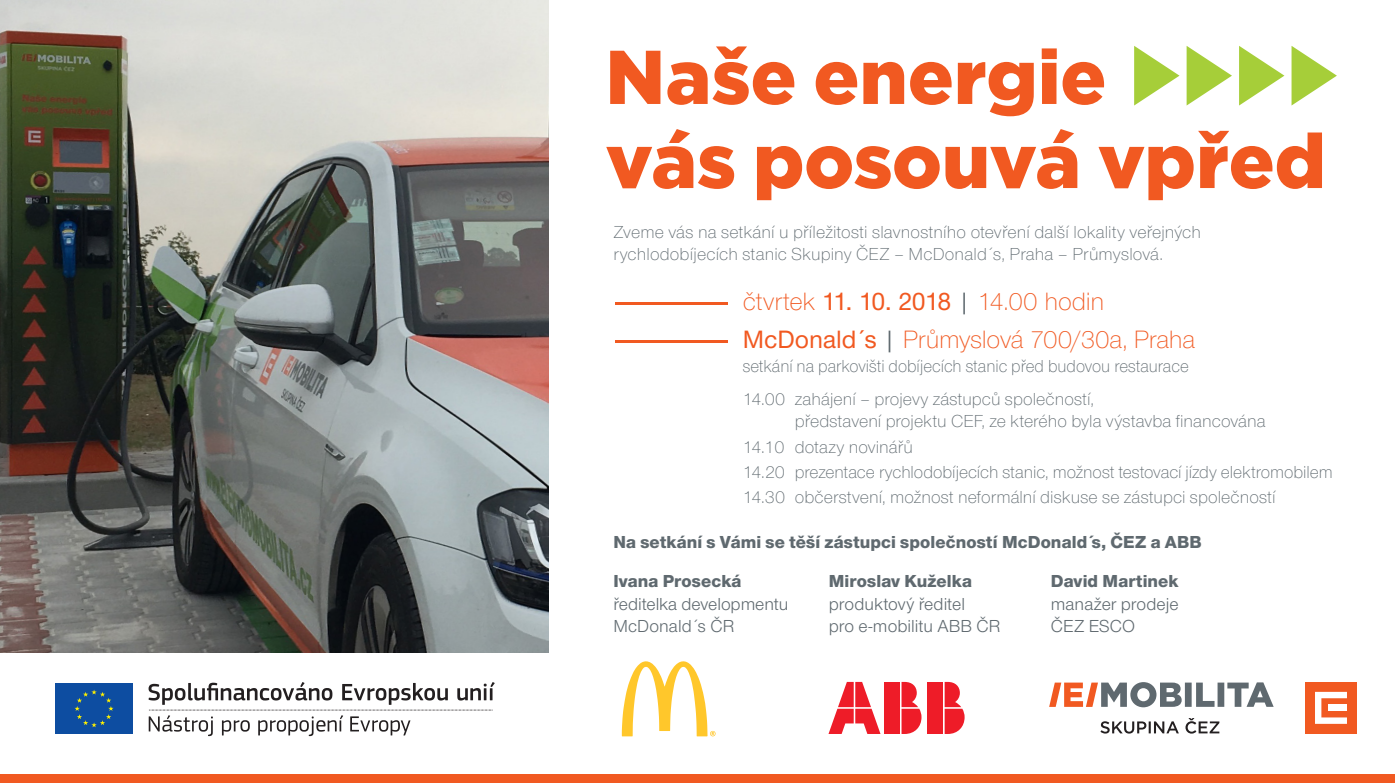
<style>
.page{position:relative;width:1395px;height:783px;background:#fff}
.page>*{position:absolute;margin:0;border:0;box-sizing:border-box;transform-origin:0 0}
.titul{font:900 76px/84px "Gotham";color:#f15921}
.t1{font:300 26px "Nimbus CEZOT";letter-spacing:-.01em;color:#f15921}
.text{font:300 18px/22px "Nimbus CEZOT";letter-spacing:.005em;color:#5f696f}
.text-2{font:800 18px "Nimbus CEZOT";letter-spacing:.01em;color:#5f696f}
.text-3{font:18px "Nimbus CEZOT";letter-spacing:.005em;color:#5f696f}
.text-4{font:300 18px "Nimbus CEZOT";letter-spacing:.005em;color:#5f696f;scale:.95 1}
.s1{font-weight:500}
.s2{font-weight:400;color:#5f696f}
</style>
<div class="page">
<img style="left:0;top:0;width:549px;height:652px">
<div style="left:0;top:774px;width:1395px;height:8px;background:#f15921"></div>
<svg style="left:1049px;top:682px;width:224px;height:25px"></svg>
<svg style="left:1100px;top:718px;width:119px;height:15px"></svg>
<div style="left:1305px;top:682px;width:51px;height:51px;background:#f15921"></div>
<svg style="left:1315px;top:691px;width:32px;height:32px"></svg>
<div style="left:1328px;top:704px;width:18px;height:6px;background:#fff"></div>
<div style="left:928px;top:681px;width:15px;height:26px;background:#ee1c28"></div>
<div style="left:928px;top:708px;width:15px;height:25px;background:#ee1c28"></div>
<svg style="left:944px;top:681px;width:20px;height:52px"></svg>
<svg style="left:829px;top:681px;width:51px;height:52px"></svg>
<div style="left:885px;top:681px;width:15px;height:26px;background:#ee1c28"></div>
<div style="left:885px;top:708px;width:15px;height:25px;background:#ee1c28"></div>
<svg style="left:901px;top:681px;width:20px;height:52px"></svg>
<div style="left:54px;top:682px;width:80px;height:53px;background:#0d4da1"></div>
<svg style="left:75px;top:690px;width:39px;height:37px"></svg>
<svg style="left:149px;top:682px;width:346px;height:54px"></svg>
<svg style="left:1291px;top:46px;width:46px;height:59px"></svg>
<svg style="left:1239px;top:46px;width:45px;height:59px"></svg>
<svg style="left:1186px;top:46px;width:46px;height:59px"></svg>
<svg style="left:1134px;top:46px;width:45px;height:59px"></svg>
<svg style="left:622px;top:661px;width:93px;height:75px"></svg>
<p class="titul" style="left:605px;top:34px;width:722px">Naše energie<br>vás posouvá vpřed</p>
<p class="text" style="left:613px;top:221px;width:589px">Zveme vás na setkání u příležitosti slavnostního otevření další lokality veřejných rychlodobíjecích stanic Skupiny ČEZ – McDonald´s, Praha – Průmyslová.</p>
<p class="t1" style="left:615px;top:286px;width:491px"><span class="s1">—</span>čtvrtek <span class="s1">11. 10. 2018</span> <span class="s2">|</span> 14.00 hodin</p>
<p class="t1" style="left:615px;top:324px;width:582px"><span class="s1">—McDonald´s</span> <span class="s2">|</span> Průmyslová 700/30a, Praha</p>
<p class="text-4" style="left:743px;top:355px;width:471px">setkání na parkovišti dobíjecích stanic před budovou restaurace</p>
<p class="text" style="left:795px;top:388px;width:472px;text-indent:-52px">14.00 zahájení – projevy zástupců společností,<br>představení projektu CEF, ze kterého byla výstavba financována</p>
<p class="text" style="left:743px;top:435px;width:172px">14.10 dotazy novinářů</p>
<p class="text" style="left:743px;top:461px;width:591px">14.20 prezentace rychlodobíjecích stanic, možnost testovací jízdy elektromobilem</p>
<p class="text" style="left:743px;top:486px;width:534px">14.30 občerstvení, možnost neformální diskuse se zástupci společností</p>
<p class="text-2" style="left:613px;top:531px;width:590px">Na setkání s Vámi se těší zástupci společností McDonald´s, ČEZ a ABB</p>
<p class="text-2" style="left:613px;top:570px;width:129px">Ivana Prosecká</p>
<p class="text-2" style="left:829px;top:570px;width:145px">Miroslav Kuželka</p>
<p class="text-2" style="left:1051px;top:570px;width:129px">David Martinek</p>
<p class="text-3" style="left:613px;top:593px;width:176px">ředitelka developmentu</p>
<p class="text-3" style="left:829px;top:593px;width:138px">produktový ředitel</p>
<p class="text-3" style="left:1051px;top:593px;width:129px">manažer prodeje</p>
<p class="text-3" style="left:613px;top:615px;width:123px">McDonald´s ČR</p>
<p class="text-3" style="left:829px;top:615px;width:173px">pro e-mobilitu ABB ČR</p>
<p class="text-3" style="left:1051px;top:615px;width:86px">ČEZ ESCO</p>
</div>
